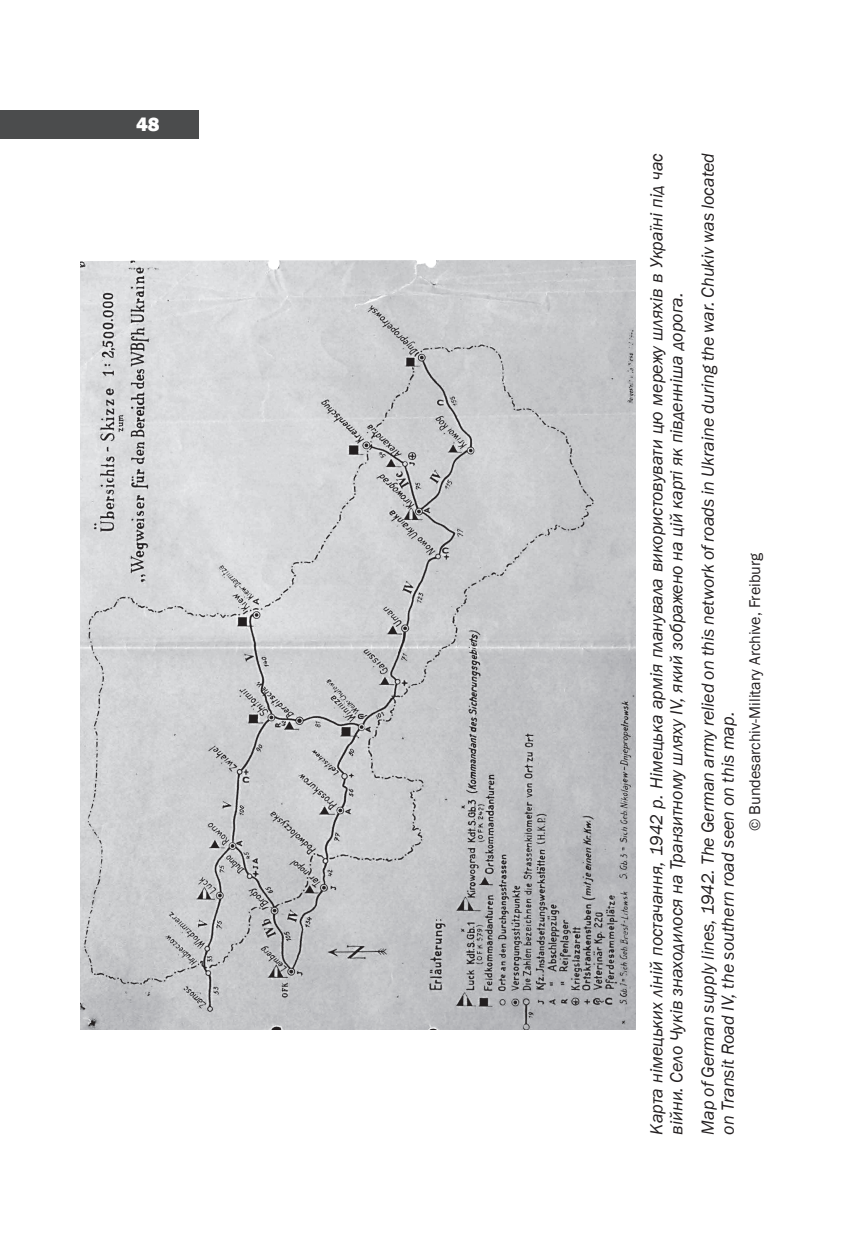
<style>
.page{position:relative;width:868px;height:1248px;background:#fff}
.page>*{position:absolute;margin:0;border:0;box-sizing:border-box;transform-origin:0 0}
.t1{font:800 20px "Franklin Gothic";color:#fff}
.t2{font:italic 18px/20px "Franklin Gothic";color:#231f20}
.t3{font:16px "Franklin Gothic";color:#231f20}
</style>
<div class="page">
<div style="left:0;top:111px;width:198px;height:28px;background:#4b4c4d"></div>
<img style="left:81px;top:261px;width:554px;height:768px">
<p class="t1" style="left:136px;top:111px;width:25px">48</p>
<p class="t2" style="left:646px;top:1134px;width:982px;rotate:-90deg">Карта німецьких ліній постачання, 1942 р. Німецька армія планувала використовувати цю мережу шляхів в Україні під час війни. Село Чуків знаходилося на Транзитному шляху IV, який зображено на цій карті як південніша дорога.</p>
<p class="t2" style="left:698px;top:1134px;width:982px;rotate:-90deg">Map of German supply lines, 1942. The German army relied on this network of roads in Ukraine during the war. Chukiv was located on Transit Road IV, the southern road seen on this map.</p>
<p class="t3" style="left:744px;top:831px;width:280px;rotate:-90deg">© Bundesarchiv-Military Archive, Freiburg</p>
</div>
